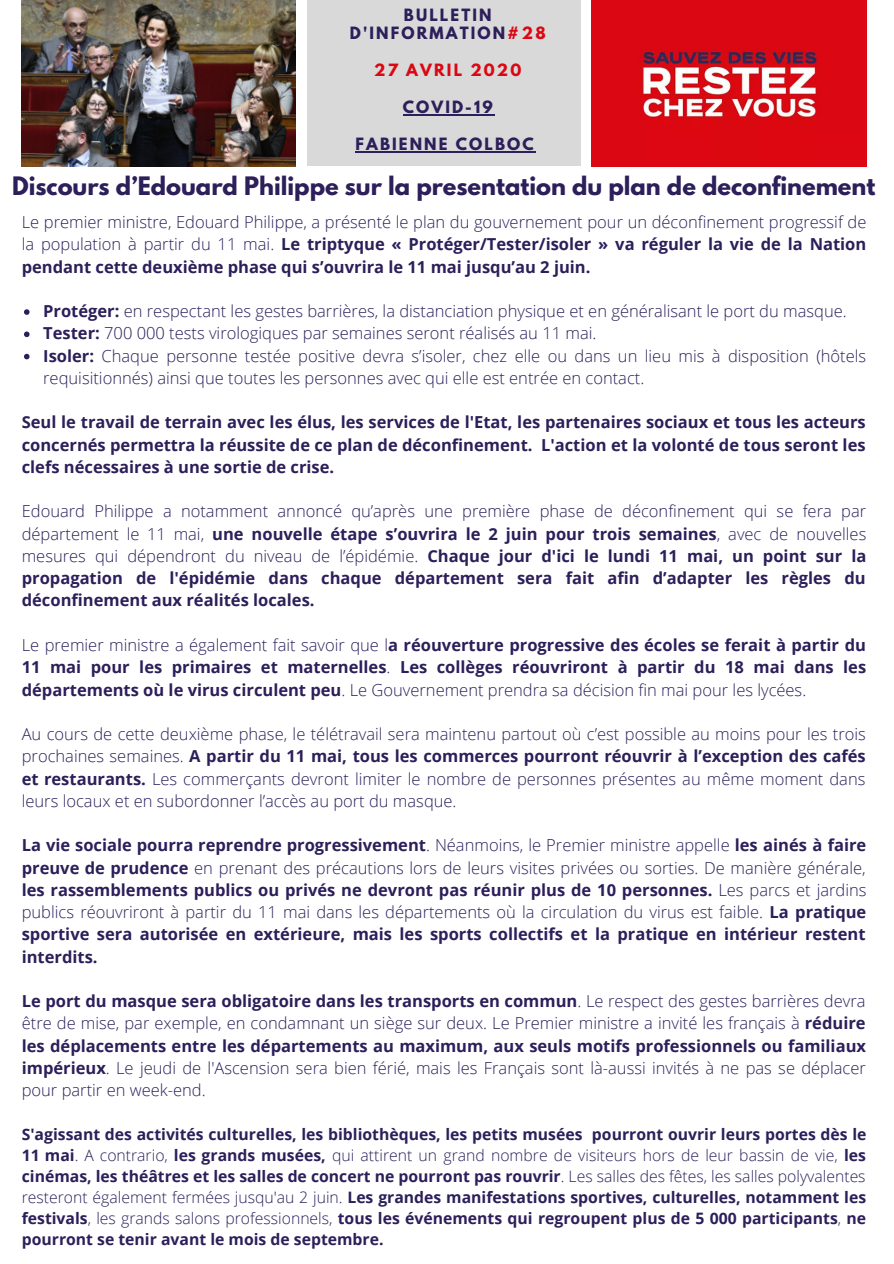
<style>
.page{position:relative;width:894px;height:1264px;background:#fff}
.page>*{position:absolute;margin:0;border:0;box-sizing:border-box;transform-origin:0 0}
.t1{font:700 22.5px "League Spartan";color:#2c1f5a}
.t2{font:700 16.5px/22.2px "Open Sans";color:#2c1f5a;text-align:justify}
.t3{font:300 16.5px/22.2px "Open Sans";color:#2c1f5a;text-align:justify}
.t4{font:700 15.75px/21.1px "Open Sans";color:#2c1f5a;text-align:justify}
.t5{font:700 15px/18.6px "League Spartan";letter-spacing:.14em;color:#2c1f5a;text-align:center}
.t6{font:700 15px "League Spartan";letter-spacing:.14em;color:#da0813}
.s1{color:#da0813}
.s2{font-weight:700}
.s3{font-weight:300}
</style>
<div class="page">
<img style="left:22px;top:0;width:273px;height:166px">
<div style="left:307px;top:0;width:273px;height:166px;background:#d9d9d9"></div>
<img style="left:591px;top:0;width:275px;height:166px">
<hr style="left:402px;top:114px;width:92px;height:2px;background:#2c1f5a">
<hr style="left:355px;top:151px;width:180px;height:2px;background:#2c1f5a">
<svg style="left:24px;top:309px;width:6px;height:6px"></svg>
<svg style="left:24px;top:331px;width:6px;height:6px"></svg>
<svg style="left:24px;top:354px;width:6px;height:5px"></svg>
<p class="t5" style="left:350px;top:7px;width:197px">BULLETIN<br>D'INFORMATION<span class="s1">#28</span></p>
<p class="t6" style="left:374px;top:63px;width:148px">27 AVRIL 2020</p>
<p class="t5" style="left:402px;top:100px;width:91px">COVID-19</p>
<p class="t5" style="left:355px;top:137px;width:180px">FABIENNE COLBOC</p>
<h1 class="t1" style="left:12px;top:175px;width:864px">Discours d’Edouard Philippe sur la presentation du plan de deconfinement</h1>
<p class="t3" style="left:22px;top:210px;width:845px">Le premier ministre, Edouard Philippe, a présenté le plan du gouvernement pour un déconfinement progressif de la population à partir du 11 mai. <span class="s2">Le triptyque « Protéger/Tester/isoler » va réguler la vie de la Nation pendant cette deuxième phase qui s’ouvrira le 11 mai jusqu’au 2 juin.</span></p>
<p class="t3" style="left:43px;top:299px;width:824px;text-align:left"><span class="s2">Protéger:</span> en respectant les gestes barrières, la distanciation physique et en généralisant le port du masque.<br><span class="s2">Tester:</span> 700 000 tests virologiques par semaines seront réalisés au 11 mai.<br><span class="s2">Isoler:</span> Chaque personne testée positive devra s’isoler, chez elle ou dans un lieu mis à disposition (hôtels requisitionnés) ainsi que toutes les personnes avec qui elle est entrée en contact.</p>
<p class="t2" style="left:22px;top:411px;width:845px">Seul le travail de terrain avec les élus, les services de l'Etat, les partenaires sociaux et tous les acteurs concernés permettra la réussite de ce plan de déconfinement. L'action et la volonté de tous seront les clefs nécessaires à une sortie de crise.</p>
<p class="t2" style="left:22px;top:500px;width:845px"><span class="s3">Edouard Philippe a notamment annoncé qu’après une première phase de déconfinement qui se fera par département le 11 mai,</span> une nouvelle étape s’ouvrira le 2 juin pour trois semaines<span class="s3">, avec de nouvelles mesures qui dépendront du niveau de l’épidémie.</span> Chaque jour d'ici le lundi 11 mai, un point sur la propagation de l'épidémie dans chaque département sera fait afin d’adapter les règles du déconfinement aux réalités locales.</p>
<p class="t2" style="left:22px;top:633px;width:845px"><span class="s3">Le premier ministre a également fait savoir que l</span>a réouverture progressive des écoles se ferait à partir du 11 mai pour les primaires et maternelles<span class="s3">.</span> Les collèges réouvriront à partir du 18 mai dans les départements où le virus circulent peu<span class="s3">. Le Gouvernement prendra sa décision fin mai pour les lycées.</span></p>
<p class="t3" style="left:22px;top:722px;width:845px">Au cours de cette deuxième phase, le télétravail sera maintenu partout où c’est possible au moins pour les trois prochaines semaines. <span class="s2">A partir du 11 mai, tous les commerces pourront réouvrir à l’exception des cafés et restaurants.</span> Les commerçants devront limiter le nombre de personnes présentes au même moment dans leurs locaux et en subordonner l’accès au port du masque.</p>
<p class="t2" style="left:22px;top:833px;width:846px">La vie sociale pourra reprendre progressivement<span class="s3">. Néanmoins, le Premier ministre appelle</span> les ainés à faire preuve de prudence <span class="s3">en prenant des précautions lors de leurs visites privées ou sorties. De manière générale, </span>les rassemblements publics ou privés ne devront pas réunir plus de 10 personnes. <span class="s3">Les parcs et jardins publics réouvriront à partir du 11 mai dans les départements où la circulation du virus est faible.</span> La pratique sportive sera autorisée en extérieure, mais les sports collectifs et la pratique en intérieur restent interdits.</p>
<p class="t3" style="left:22px;top:989px;width:845px"><span class="s2">Le port du masque sera obligatoire dans les transports en commun</span>. Le respect des gestes barrières devra être de mise, par exemple, en condamnant un siège sur deux. Le Premier ministre a invité les français à <span class="s2">réduire les déplacements entre les départements au maximum, aux seuls motifs professionnels ou familiaux impérieux</span>. Le jeudi de l'Ascension sera bien férié, mais les Français sont là-aussi invités à ne pas se déplacer pour partir en week-end.</p>
<p class="t4" style="left:22px;top:1122px;width:846px">S'agissant des activités culturelles, les bibliothèques, les petits musées pourront ouvrir leurs portes dès le 11 mai<span class="s3">. A contrario,</span> les grands musées, <span class="s3">qui attirent un grand nombre de visiteurs hors de leur bassin de vie,</span> les cinémas, les théâtres et les salles de concert ne pourront pas rouvrir<span class="s3">. Les salles des fêtes, les salles polyvalentes resteront également fermées jusqu'au 2 juin.</span> Les grandes manifestations sportives, culturelles, notamment les festivals<span class="s3">, les grands salons professionnels,</span> tous les événements qui regroupent plus de 5 000 participants<span class="s3">,</span> ne pourront se tenir avant le mois de septembre.</p>
</div>
